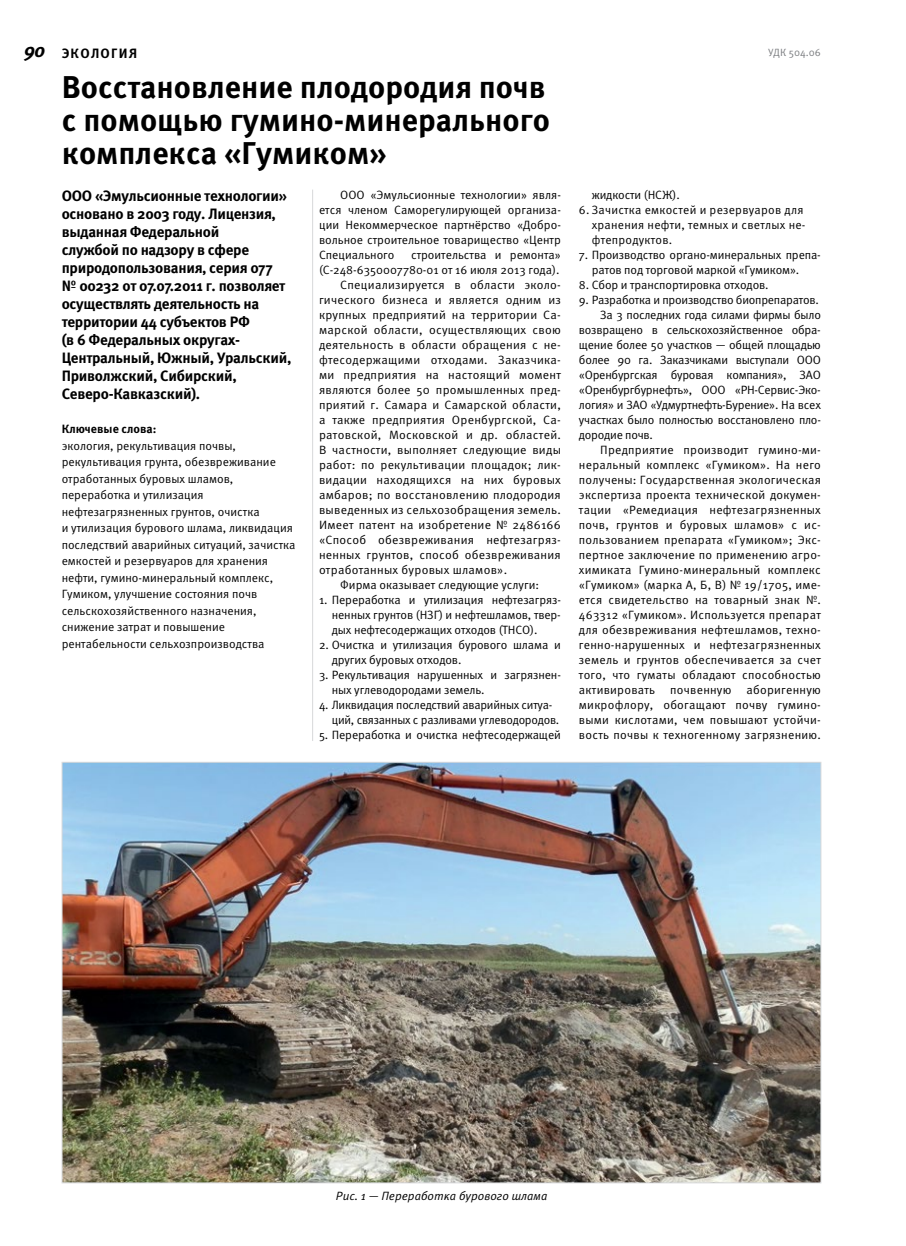
<style>
.page{position:relative;width:906px;height:1246px;background:#fff}
.page>*{position:absolute;margin:0;border:0;box-sizing:border-box;transform-origin:0 0}
.t1{font:700 31.5px/33px "Meta Pro";color:#000}
.t2{font:italic 700 19.5px "Meta Pro";color:#000}
.t3{font:700 15px/18px "Meta Pro";letter-spacing:-.02em;color:#000}
.t4{font:700 13.5px "Meta Pro";color:#000}
.t5{font:12px/15px "Meta Pro";letter-spacing:.02em;color:#000;text-align:justify}
.t6{font:12px/16.5px "Meta Pro";color:#000}
.t7{font:12px/15px "Meta Pro";letter-spacing:-.02em;color:#000}
.t8{font:12px/15px "Meta Pro";letter-spacing:-.01em;color:#000}
.t9{font:italic 12px "Meta Pro";color:#000}
.t10{font:700 12px "Meta Pro";color:#000}
.t11{font:10.5px "Meta Pro";color:#7c7e81}
</style>
<div class="page">
<hr style="left:312px;top:190px;width:1px;height:551px;background:#d7d9da">
<img style="left:64px;top:764px;width:755px;height:417px">
<h2 class="t2" style="left:25px;top:38px;width:22px">90</h2>
<p class="t4" style="left:62px;top:45px;width:20px">Экология</p>
<h1 class="t1" style="left:62px;top:72px;width:490px">Восстановление плодородия почв с помощью гумино-минерального комплекса «Гумиком»</h1>
<p class="t3" style="left:62px;top:187px;width:231px">ООО «Эмульсионные технологии» основано в 2003 году. Лицензия, выданная Федеральной<br>службой по надзору в сфере природопользования, серия 077 № 00232 от 07.07.2011 г. позволяет осуществлять деятельность на территории 44 субъектов РФ<br>(в 6 Федеральных округах-<br>Центральный, Южный, Уральский,<br>Приволжский, Сибирский,<br>Северо-Кавказский).</p>
<p class="t10" style="left:62px;top:422px;width:96px">Ключевые слова:</p>
<p class="t6" style="left:62px;top:438px;width:235px">экология, рекультивация почвы, рекультивация грунта, обезвреживание отработанных буровых шламов, переработка и утилизация нефтезагрязненных грунтов, очистка<br>и утилизация бурового шлама, ликвидация последствий аварийных ситуаций, зачистка емкостей и резервуаров для хранения нефти, гумино-минеральный комплекс, Гумиком, улучшение состояния почв сельскохозяйственного назначения, снижение затрат и повышение рентабельности сельхозпроизводства</p>
<p class="t5" style="left:319px;top:187px;width:243px;text-indent:21px">ООО «Эмульсионные технологии» явля&shy;ется членом Саморегулирующей организа&shy;ции Некоммерческое партнёрство «Добро&shy;вольное строительное товарищество «Центр Специального</p>
<p class="t6" style="left:411px;top:247px;width:151px">строительства и ремонта»</p>
<p class="t6" style="left:319px;top:262px;width:242px">(С-248-6350007780-01 от 16 июля 2013 года).</p>
<p class="t5" style="left:340px;top:277px;width:222px">Специализируется в области эколо-</p>
<p class="t5" style="left:319px;top:292px;width:243px">гического бизнеса и является одним из</p>
<p class="t5" style="left:319px;top:307px;width:243px">крупных предприятий на территории Са-</p>
<p class="t5" style="left:319px;top:322px;width:243px">марской области, осуществляющих свою</p>
<p class="t5" style="left:319px;top:337px;width:243px">деятельность в области обращения с не-</p>
<p class="t5" style="left:319px;top:352px;width:243px">фтесодержащими отходами. Заказчика-</p>
<p class="t5" style="left:319px;top:367px;width:243px">ми предприятия на настоящий момент</p>
<p class="t5" style="left:319px;top:382px;width:243px">являются более 50 промышленных пред-</p>
<p class="t5" style="left:319px;top:397px;width:243px">приятий г. Самара и Самарской области,</p>
<p class="t5" style="left:319px;top:412px;width:243px">а также предприятия Оренбургской, Са-</p>
<p class="t5" style="left:319px;top:427px;width:243px">ратовской, Московской и др. областей.</p>
<p class="t5" style="left:319px;top:442px;width:243px">В частности, выполняет следующие виды</p>
<p class="t5" style="left:319px;top:457px;width:243px">работ: по рекультивации площадок; лик-</p>
<p class="t5" style="left:319px;top:472px;width:243px">видации находящихся на них буровых</p>
<p class="t5" style="left:319px;top:487px;width:243px">амбаров; по восстановлению плодородия</p>
<p class="t5" style="left:319px;top:502px;width:243px">выведенных из сельхозобращения земель.</p>
<p class="t5" style="left:319px;top:517px;width:243px">Имеет патент на изобретение № 2486166</p>
<p class="t5" style="left:319px;top:532px;width:243px">«Способ обезвреживания нефтезагряз-</p>
<p class="t5" style="left:319px;top:547px;width:243px">ненных грунтов, способ обезвреживания</p>
<p class="t5" style="left:319px;top:562px;width:190px">отработанных буровых шламов».</p>
<p class="t6" style="left:340px;top:577px;width:200px">Фирма оказывает следующие услуги:</p>
<p class="t5" style="left:332px;top:592px;width:231px;text-indent:-13px">1. Переработка и утилизация нефтезагряз&shy;ненных грунтов (НЗГ) и нефтешламов, твер&shy;дых нефтесодержащих отходов (ТНСО).</p>
<p class="t8" style="left:332px;top:637px;width:231px;text-indent:-13px">2. Очистка и утилизация бурового шлама и других буровых отходов.</p>
<p class="t8" style="left:332px;top:667px;width:231px;text-indent:-13px">3. Рекультивация нарушенных и загрязнен&shy;ных углеводородами земель.</p>
<p class="t7" style="left:332px;top:697px;width:229px;text-indent:-13px">4. Ликвидация последствий аварийных ситуа&shy;ций, связанных с разливами углеводородов.</p>
<p class="t8" style="left:319px;top:727px;width:243px">5. Переработка и очистка нефтесодержащей</p>
<p class="t11" style="left:768px;top:45px;width:54px">УДК 504.06</p>
<p class="t8" style="left:592px;top:187px;width:90px">жидкости (НСЖ).</p>
<p class="t5" style="left:592px;top:202px;width:215px;text-align:left;text-indent:-13px">6. Зачистка емкостей и резервуаров для хранения нефти, темных и светлых не&shy;фтепродуктов.</p>
<p class="t8" style="left:592px;top:247px;width:231px;text-indent:-13px">7. Производство органо-минеральных препа&shy;ратов под торговой маркой «Гумиком».</p>
<p class="t8" style="left:579px;top:277px;width:191px">8. Сбор и транспортировка отходов.</p>
<p class="t7" style="left:579px;top:292px;width:241px">9. Разработка и производство биопрепаратов.</p>
<p class="t7" style="left:600px;top:307px;width:222px">За 3 последних года силами фирмы было</p>
<p class="t7" style="left:579px;top:322px;width:243px">возвращено в сельскохозяйственное обра-</p>
<p class="t7" style="left:579px;top:337px;width:243px">щение более 50 участков — общей площадью</p>
<p class="t7" style="left:579px;top:352px;width:243px">более 90 га. Заказчиками выступали ООО</p>
<p class="t7" style="left:579px;top:367px;width:243px">«Оренбургская буровая компания», ЗАО</p>
<p class="t7" style="left:579px;top:382px;width:243px">«Оренбургбурнефть», ООО «РН-Сервис-Эко-</p>
<p class="t7" style="left:579px;top:397px;width:243px">логия» и ЗАО «Удмуртнефть-Бурение». На всех</p>
<p class="t7" style="left:579px;top:412px;width:243px">участках было полностью восстановлено пло-</p>
<p class="t7" style="left:579px;top:427px;width:75px">дородие почв.</p>
<p class="t5" style="left:600px;top:442px;width:222px">Предприятие производит гумино-ми-</p>
<p class="t5" style="left:579px;top:457px;width:243px">неральный комплекс «Гумиком». На него</p>
<p class="t5" style="left:579px;top:472px;width:243px">получены: Государственная экологическая</p>
<p class="t5" style="left:579px;top:487px;width:243px">экспертиза проекта технической докумен-</p>
<p class="t5" style="left:579px;top:502px;width:243px">тации «Ремедиация нефтезагрязненных</p>
<p class="t5" style="left:579px;top:517px;width:243px">почв, грунтов и буровых шламов» с ис-</p>
<p class="t5" style="left:579px;top:532px;width:243px">пользованием препарата «Гумиком»; Экс-</p>
<p class="t5" style="left:579px;top:547px;width:243px">пертное заключение по применению агро-</p>
<p class="t5" style="left:579px;top:562px;width:243px">химиката Гумино-минеральный комплекс</p>
<p class="t5" style="left:579px;top:577px;width:243px">«Гумиком» (марка А, Б, В) № 19/1705, име-</p>
<p class="t5" style="left:579px;top:592px;width:243px">ется свидетельство на товарный знак №.</p>
<p class="t5" style="left:579px;top:607px;width:243px">463312 «Гумиком». Используется препарат</p>
<p class="t5" style="left:579px;top:622px;width:243px">для обезвреживания нефтешламов, техно-</p>
<p class="t5" style="left:579px;top:637px;width:243px">генно-нарушенных и нефтезагрязненных</p>
<p class="t5" style="left:579px;top:652px;width:243px">земель и грунтов обеспечивается за счет</p>
<p class="t5" style="left:579px;top:667px;width:243px">того, что гуматы обладают способностью</p>
<p class="t5" style="left:579px;top:682px;width:78px">активировать</p>
<p class="t5" style="left:670px;top:682px;width:63px">почвенную</p>
<p class="t5" style="left:579px;top:682px;width:243px;text-indent:168px">аборигенную микрофлору, обогащают почву гумино&shy;выми кислотами, чем повышают устойчи&shy;вость почвы к техногенному загрязнению.</p>
<p class="t9" style="left:336px;top:1188px;width:213px">Рис. 1 — Переработка бурового шлама</p>
</div>
